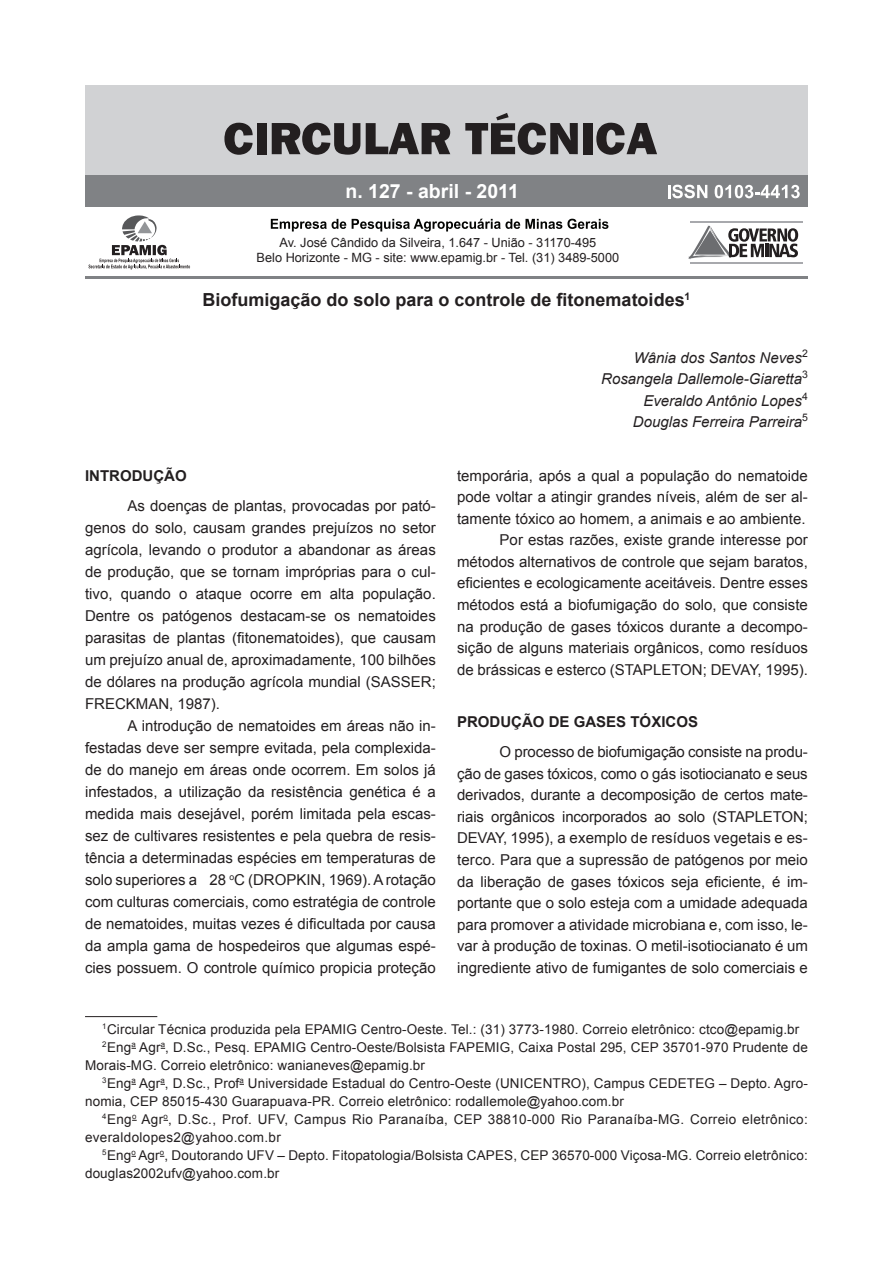
<style>
.page{position:relative;width:893px;height:1263px;background:#fff}
.page>*{position:absolute;margin:0;border:0;box-sizing:border-box;transform-origin:0 0}
.t1{font:700 19.5px "Arial";color:#fff}
.t2{font:700 18px "Arial";color:#231f20}
.t3{font:15px/21.6px "Arial";color:#231f20;text-align:justify}
.t4{font:italic 15px/21.6px "Arial";color:#231f20;text-align:right}
.t5{font:700 15px "Arial";color:#231f20}
.t6{font:13.5px "Arial";letter-spacing:.01em;color:#231f20}
.t7{font:12.75px/15.3px "Arial";color:#231f20;text-align:center}
</style>
<div class="page">
<hr style="left:85px;top:276px;width:723px;height:3px;background:#808285">
<div style="left:85px;top:85px;width:723px;height:91px;background:#d1d2d4"></div>
<div style="left:85px;top:176px;width:723px;height:31px;background:#808285"></div>
<svg style="left:668px;top:185px;width:39px;height:13px"></svg>
<svg style="left:715px;top:185px;width:85px;height:13px"></svg>
<svg style="left:271px;top:219px;width:75px;height:12px"></svg>
<svg style="left:352px;top:219px;width:256px;height:13px"></svg>
<svg style="left:224px;top:123px;width:29px;height:32px"></svg>
<div style="left:257px;top:123px;width:10px;height:31px;background:#231f20"></div>
<svg style="left:272px;top:123px;width:88px;height:32px"></svg>
<svg style="left:366px;top:123px;width:84px;height:31px"></svg>
<svg style="left:465px;top:113px;width:113px;height:42px"></svg>
<div style="left:583px;top:123px;width:10px;height:31px;background:#231f20"></div>
<svg style="left:596px;top:123px;width:61px;height:32px"></svg>
<svg style="left:89px;top:215px;width:101px;height:54px"></svg>
<hr style="left:690px;top:221px;width:112px;height:2px;background:#a8a9ad">
<hr style="left:690px;top:262px;width:112px;height:2px;background:#a8a9ad">
<svg style="left:688px;top:225px;width:110px;height:34px"></svg>
<hr style="left:85px;top:1016px;width:72px;height:1px;background:#231f20">
<h1 class="t1" style="left:345px;top:178px;width:175px">n. 127 - abril - 2011</h1>
<p class="t7" style="left:257px;top:235px;width:364px">Av. José Cândido da Silveira, 1.647 - União - 31170-495<br>Belo Horizonte - MG - site: www.epamig.br - Tel. (31) 3489-5000</p>
<p class="t2" style="left:203px;top:287px;width:489px">Biofumigação do solo para o controle de fitonematoides<sup>1</sup></p>
<p class="t4" style="left:601px;top:347px;width:208px">Wânia dos Santos Neves<sup>2<br></sup>Rosangela Dallemole-Giaretta<sup>3<br></sup>Everaldo Antônio Lopes<sup>4<br></sup>Douglas Ferreira Parreira<sup>5</sup></p>
<p class="t5" style="left:85px;top:466px;width:103px">INTRODUÇÃO</p>
<p class="t3" style="left:85px;top:495px;width:352px;line-height:22px;text-indent:43px">As doenças de plantas, provocadas por pató&shy;genos do solo, causam grandes prejuízos no setor agrícola, levando o produtor a abandonar as áreas de produção, que se tornam impróprias para o cul&shy;tivo, quando o ataque ocorre em alta população.<br>Dentre os patógenos destacam-se os nematoides parasitas de plantas (fitonematoides), que causam um prejuízo anual de, aproximadamente, 100 bilhões de dólares na produção agrícola mundial (SASSER; FRECKMAN, 1987).</p>
<p class="t3" style="left:85px;top:715px;width:352px;text-indent:43px">A introdução de nematoides em áreas não in&shy;festadas deve ser sempre evitada, pela complexida&shy;de do manejo em áreas onde ocorrem. Em solos já infestados, a utilização da resistência genética é a medida mais desejável, porém limitada pela escas&shy;sez de cultivares resistentes e pela quebra de resis&shy;tência a determinadas espécies em temperaturas de solo superiores a 28 <sup>o</sup>C (DROPKIN, 1969). A rotação com culturas comerciais, como estratégia de controle de nematoides, muitas vezes é dificultada por causa da ampla gama de hospedeiros que algumas espé&shy;cies possuem. O controle químico propicia proteção</p>
<p class="t3" style="left:457px;top:465px;width:352px;text-align:right">temporária, após a qual a população do nematoide pode voltar a atingir grandes níveis, além de ser al&shy;tamente tóxico ao homem, a animais e ao ambiente.<br>Por estas razões, existe grande interesse por métodos alternativos de controle que sejam baratos, eficientes e ecologicamente aceitáveis. Dentre esses métodos está a biofumigação do solo, que consiste na produção de gases tóxicos durante a decompo&shy;sição de alguns materiais orgânicos, como resíduos de brássicas e esterco (STAPLETON; DEVAY, 1995).</p>
<p class="t5" style="left:457px;top:712px;width:242px">PRODUÇÃO DE GASES TÓXICOS</p>
<p class="t3" style="left:457px;top:741px;width:352px;text-indent:43px">O processo de biofumigação consiste na produ&shy;ção de gases tóxicos, como o gás isotiocianato e seus derivados, durante a decomposição de certos mate&shy;riais orgânicos incorporados ao solo (STAPLETON; DEVAY, 1995), a exemplo de resíduos vegetais e es&shy;terco. Para que a supressão de patógenos por meio da liberação de gases tóxicos seja eficiente, é im&shy;portante que o solo esteja com a umidade adequada para promover a atividade microbiana e, com isso, le&shy;var à produção de toxinas. O metil-isotiocianato é um ingrediente ativo de fumigantes de solo comerciais e</p>
<p class="t6" style="left:102px;top:1020px;width:699px"><sup>1</sup>Circular Técnica produzida pela EPAMIG Centro-Oeste. Tel.: (31) 3773-1980. Correio eletrônico: ctco@epamig.br</p>
<p class="t6" style="left:102px;top:1038px;width:707px"><sup>2</sup>Eng<sup>a</sup> Agr<sup>a</sup>, D.Sc., Pesq. EPAMIG Centro-Oeste/Bolsista FAPEMIG, Caixa Postal 295, CEP 35701-970 Prudente de</p>
<p class="t6" style="left:85px;top:1056px;width:342px">Morais-MG. Correio eletrônico: wanianeves@epamig.br</p>
<p class="t6" style="left:102px;top:1074px;width:707px"><sup>3</sup>Eng<sup>a</sup> Agr<sup>a</sup>, D.Sc., Prof<sup>a</sup> Universidade Estadual do Centro-Oeste (UNICENTRO), Campus CEDETEG – Depto. Agro-</p>
<p class="t6" style="left:85px;top:1092px;width:540px">nomia, CEP 85015-430 Guarapuava-PR. Correio eletrônico: rodallemole@yahoo.com.br</p>
<p class="t6" style="left:102px;top:1110px;width:707px"><sup>4</sup>Eng<sup>o</sup> Agr<sup>o</sup>, D.Sc., Prof. UFV, Campus Rio Paranaíba, CEP 38810-000 Rio Paranaíba-MG. Correio eletrônico:</p>
<p class="t6" style="left:85px;top:1128px;width:197px">everaldolopes2@yahoo.com.br</p>
<p class="t6" style="left:102px;top:1146px;width:707px"><sup>5</sup>Eng<sup>o</sup> Agr<sup>o</sup>, Doutorando UFV – Depto. Fitopatologia/Bolsista CAPES, CEP 36570-000 Viçosa-MG. Correio eletrônico:</p>
<p class="t6" style="left:85px;top:1164px;width:196px">douglas2002ufv@yahoo.com.br</p>
</div>
